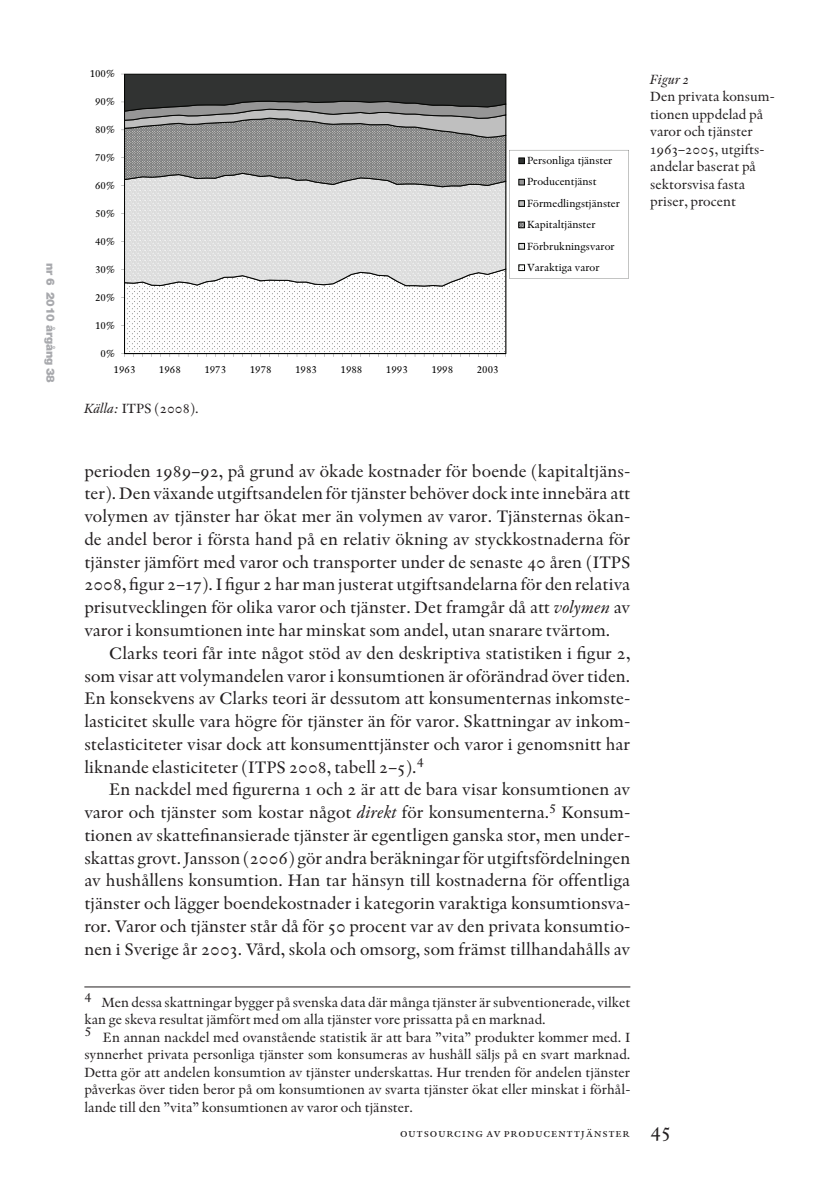
<style>
.page{position:relative;width:819px;height:1201px;background:#fff}
.page>*{position:absolute;margin:0;border:0;box-sizing:border-box;transform-origin:0 0}
.Artikel_bröd_indrag{font:17.5px/22.8px "Indigo Os F";color:#231f20;text-align:justify}
.Noter{font:17.5px/22.8px "Indigo Os F";color:#231f20;text-align:justify}
.Noter-2{font:14px/17.5px "Indigo Os F";color:#231f20;text-align:justify}
.Noter_linje{font:14px/17px "Indigo Os F";color:#231f20}
.Artikel_Marginaltext{font:14px/17.5px "Indigo Os F";color:#231f20}
.Artikel_Källa{font:14px "Indigo Os F";color:#231f20}
.Artikel_Marginaltext-2{font:italic 14px "Indigo Os F";color:#231f20}
.t1{font:12.25px "Indigo SC";color:#231f20}
.t2{font:900 11.38px "Helvetica Neue";color:#a8a9ad}
.t3{font:10.85px/21.3px "Indigo";color:#000}
.s1{font-style:italic}
.s2{font-size:21px}
</style>
<div class="page">
<hr style="left:84px;top:986px;width:546px;height:1px;background:#231f20">
<svg style="left:121px;top:73px;width:507px;height:284px"></svg>
<p class="t2" style="left:57px;top:263px;width:121px;rotate:90deg">nr 6 2010 årgång 38</p>
<p class="t3" style="left:90px;top:63px;width:27px">100%</p>
<p class="t3" style="left:95px;top:91px;width:21px">90%</p>
<p class="t3" style="left:95px;top:119px;width:21px">80%</p>
<p class="t3" style="left:95px;top:147px;width:21px">70%</p>
<p class="t3" style="left:95px;top:175px;width:21px">60%</p>
<p class="t3" style="left:95px;top:203px;width:21px">50%</p>
<p class="t3" style="left:95px;top:231px;width:21px">40%</p>
<p class="t3" style="left:95px;top:259px;width:21px">30%</p>
<p class="t3" style="left:95px;top:286px;width:21px">20%</p>
<p class="t3" style="left:95px;top:314px;width:21px">10%</p>
<p class="t3" style="left:101px;top:342px;width:16px">0%</p>
<p class="t3" style="left:114px;top:359px;width:23px">1963</p>
<p class="t3" style="left:159px;top:359px;width:23px">1968</p>
<p class="t3" style="left:204px;top:359px;width:23px">1973</p>
<p class="t3" style="left:250px;top:359px;width:23px">1978</p>
<p class="t3" style="left:295px;top:359px;width:23px">1983</p>
<p class="t3" style="left:340px;top:359px;width:23px">1988</p>
<p class="t3" style="left:386px;top:359px;width:23px">1993</p>
<p class="t3" style="left:431px;top:359px;width:23px">1998</p>
<p class="t3" style="left:476px;top:359px;width:23px">2003</p>
<p class="Artikel_Källa" style="left:84px;top:400px;width:116px"><span class="s1">Källa:</span> ITPS (2008).</p>
<p class="t3" style="left:527px;top:150px;width:94px">Personliga tjänster<br>Producentjänst<br>Förmedlingstjänster<br>Kapitaltjänster<br>Förbrukningsvaror<br>Varaktiga varor</p>
<p class="Noter" style="left:84px;top:459px;width:547px">perioden 1989–92, på grund av ökade kostnader för boende (kapitaltjäns&shy;ter). Den växande utgiftsandelen för tjänster behöver dock inte innebära att volymen av tjänster har ökat mer än volymen av varor. Tjänsternas ökan&shy;de andel beror i första hand på en relativ ökning av styckkostnaderna för tjänster jämfört med varor och transporter under de senaste 40 åren (ITPS 2008, figur 2–17). I figur 2 har man justerat utgiftsandelarna för den relativa prisutvecklingen för olika varor och tjänster. Det framgår då att <span class="s1">volymen</span> av varor i konsumtionen inte har minskat som andel, utan snarare tvärtom.</p>
<p class="Artikel_bröd_indrag" style="left:84px;top:641px;width:547px;text-indent:25px">Clarks teori får inte något stöd av den deskriptiva statistiken i figur 2, som visar att volymandelen varor i konsumtionen är oförändrad över tiden.<br>En konsekvens av Clarks teori är dessutom att konsumenternas inkomste&shy;lasticitet skulle vara högre för tjänster än för varor. Skattningar av inkom&shy;stelasticiteter visar dock att konsumenttjänster och varor i genomsnitt har liknande elasticiteter (ITPS 2008, tabell 2–5).<sup>4</sup></p>
<p class="Artikel_bröd_indrag" style="left:84px;top:778px;width:547px;text-indent:25px">En nackdel med figurerna 1 och 2 är att de bara visar konsumtionen av varor och tjänster som kostar något <span class="s1">direkt</span> för konsumenterna.<sup>5</sup> Konsum&shy;tionen av skattefinansierade tjänster är egentligen ganska stor, men under&shy;skattas grovt. Jansson (2006) gör andra beräkningar för utgiftsfördelningen av hushållens konsumtion. Han tar hänsyn till kostnaderna för offentliga tjänster och lägger boendekostnader i kategorin varaktiga konsumtionsva&shy;ror. Varor och tjänster står då för 50 procent var av den privata konsumtio&shy;nen i Sverige år 2003. Vård, skola och omsorg, som främst tillhandahålls av</p>
<p class="Noter_linje" style="left:84px;top:994px;width:547px"><sup>4</sup> Men dessa skattningar bygger på svenska data där många tjänster är subventionerade, vilket kan ge skeva resultat jämfört med om alla tjänster vore prissatta på en marknad.</p>
<p class="Noter-2" style="left:84px;top:1028px;width:547px"><sup>5</sup> En annan nackdel med ovanstående statistik är att bara ”vita” produkter kommer med. I synnerhet privata personliga tjänster som konsumeras av hushåll säljs på en svart marknad.<br>Detta gör att andelen konsumtion av tjänster underskattas. Hur trenden för andelen tjänster påverkas över tiden beror på om konsumtionen av svarta tjänster ökat eller minskat i förhål&shy;lande till den ”vita” konsumtionen av varor och tjänster.</p>
<p class="Artikel_Marginaltext-2" style="left:650px;top:71px;width:40px">Figur 2</p>
<p class="Artikel_Marginaltext" style="left:650px;top:88px;width:126px">Den privata konsum&shy;tionen uppdelad på varor och tjänster<br>1963–2005, utgifts&shy;andelar baserat på sektorsvisa fasta priser, procent</p>
<p class="t1" style="left:400px;top:1125px;width:273px">outsourcing av producenttjänster <span class="s2">45</span></p>
</div>
